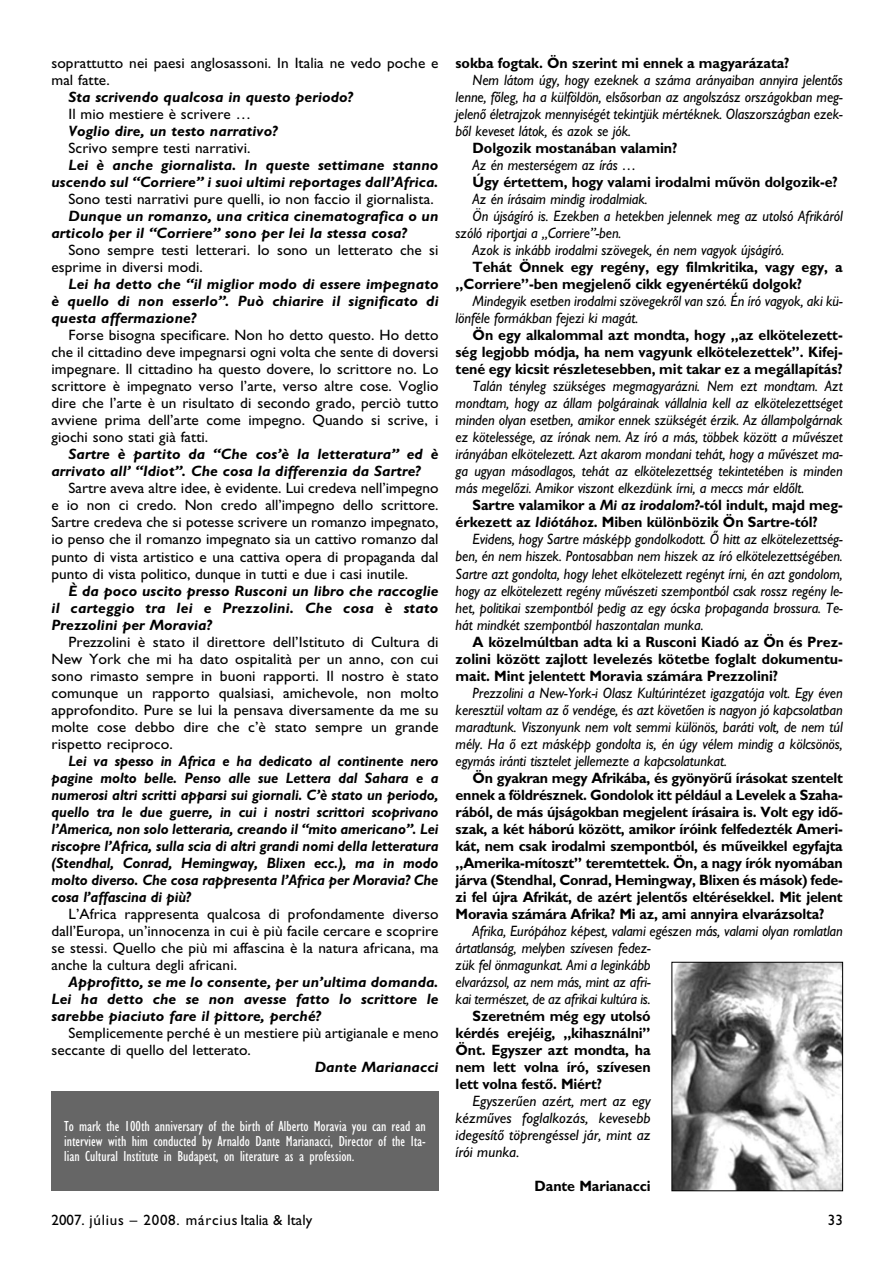
<style>
.page{position:relative;width:893px;height:1262px;background:#fff}
.page>*{position:absolute;margin:0;border:0;box-sizing:border-box;transform-origin:0 0}
.t1{font:15px/17px "Gill H Ita";letter-spacing:-.005em;color:#000;text-align:justify;scale:.95 1}
.t2{font:15px/17px "Gill H Bold";letter-spacing:-.005em;color:#000;text-align:justify;scale:.95 1}
.t3{font:15px/17px "Gill H";letter-spacing:.005em;color:#000}
.t4{font:15px/17px "Gill H Bold Ita";letter-spacing:.005em;color:#000;text-align:justify}
.t5{font:15px/17px "Gill H Bold Ita";letter-spacing:.005em;color:#000;text-align:justify;scale:.95 1}
.t6{font:15px/17px "Gill H";letter-spacing:.005em;color:#000;text-align:justify;scale:1.04 1}
.t7{font:15px/15px "Gill H Cond";color:#fff;text-align:justify}
.t8{font:15px/17px "Gill H Ita";letter-spacing:-.005em;color:#000;text-align:justify}
.t9{font:15px "Gill H";letter-spacing:.05em;color:#000}
.s1{font-family:"Gill H Bold Ita"}
</style>
<div class="page">
<img style="left:673px;top:964px;width:167px;height:225px">
<div style="left:671px;top:962px;width:171px;height:229px;border:1px solid #000"></div>
<div style="left:51px;top:1092px;width:387px;height:99px;background:#666"></div>
<p class="t3" style="left:51px;top:56px;width:388px">soprattutto nei paesi anglosassoni. In Italia ne vedo poche e mal fatte.</p>
<p class="t4" style="left:68px;top:90px;width:286px">Sta scrivendo qualcosa in questo periodo?</p>
<p class="t3" style="left:68px;top:107px;width:184px">Il mio mestiere è scrivere …</p>
<p class="t4" style="left:68px;top:124px;width:210px">Voglio dire, un testo narrativo?</p>
<p class="t3" style="left:68px;top:141px;width:183px">Scrivo sempre testi narrativi.</p>
<p class="t4" style="left:51px;top:158px;width:388px;text-align:right">Lei è anche giornalista. In queste settimane stanno uscendo sul “Corriere” i suoi ultimi reportages dall’Africa.</p>
<p class="t3" style="left:68px;top:192px;width:367px">Sono testi narrativi pure quelli, io non faccio il giornalista.</p>
<p class="t4" style="left:51px;top:209px;width:388px;text-indent:17px">Dunque un romanzo, una critica cinematografica o un articolo per il “Corriere” sono per lei la stessa cosa?</p>
<p class="t3" style="left:51px;top:243px;width:388px;text-indent:17px">Sono sempre testi letterari. Io sono un letterato che si esprime in diversi modi.</p>
<p class="t4" style="left:51px;top:277px;width:388px;text-indent:17px">Lei ha detto che “il miglior modo di essere impegnato è quello di non esserlo”. Può chiarire il significato di questa affermazione?</p>
<p class="t3" style="left:51px;top:328px;width:388px;text-align:justify;text-indent:17px">Forse bisogna specificare. Non ho detto questo. Ho detto che il cittadino deve impegnarsi ogni volta che sente di doversi impegnare. Il cittadino ha questo dovere, lo scrittore no. Lo scrittore è impegnato verso l’arte, verso altre cose. Voglio dire che l’arte è un risultato di secondo grado, perciò tutto avviene prima dell’arte come impegno. Quando si scrive, i giochi sono stati già fatti.</p>
<p class="t4" style="left:51px;top:447px;width:388px;text-indent:17px">Sartre è partito da “Che cos’è la letteratura” ed è arrivato all’ “Idiot”. Che cosa la differenzia da Sartre?</p>
<p class="t3" style="left:51px;top:481px;width:388px;text-align:justify;text-indent:17px">Sartre aveva altre idee, è evidente. Lui credeva nell’impegno e io non ci credo. Non credo all’impegno dello scrittore.<br>Sartre credeva che si potesse scrivere un romanzo impegnato, io penso che il romanzo impegnato sia un cattivo romanzo dal punto di vista artistico e una cattiva opera di propaganda dal punto di vista politico, dunque in tutti e due i casi inutile.</p>
<p class="t4" style="left:51px;top:583px;width:388px;text-indent:17px">È da poco uscito presso Rusconi un libro che raccoglie il carteggio tra lei e Prezzolini. Che cosa è stato Prezzolini per Moravia?</p>
<p class="t6" style="left:51px;top:634px;width:374px;text-indent:17px">Prezzolini è stato il direttore dell’Istituto di Cultura di New York che mi ha dato ospitalità per un anno, con cui sono rimasto sempre in buoni rapporti. Il nostro è stato comunque un rapporto qualsiasi, amichevole, non molto approfondito. Pure se lui la pensava diversamente da me su molte cose debbo dire che c’è stato sempre un grande rispetto reciproco.</p>
<p class="t5" style="left:51px;top:753px;width:409px;text-indent:17px">Lei va spesso in Africa e ha dedicato al continente nero pagine molto belle. Penso alle sue Lettera dal Sahara e a numerosi altri scritti apparsi sui giornali. C’è stato un periodo, quello tra le due guerre, in cui i nostri scrittori scoprivano l’America, non solo letteraria, creando il “mito americano”. Lei riscopre l’Africa, sulla scia di altri grandi nomi della letteratura (Stendhal, Conrad, Hemingway, Blixen ecc.), ma in modo molto diverso. Che cosa rappresenta l’Africa per Moravia? Che cosa l’affascina di più?</p>
<p class="t3" style="left:51px;top:907px;width:388px;text-align:justify;text-indent:17px">L’Africa rappresenta qualcosa di profondamente diverso dall’Europa, un’innocenza in cui è più facile cercare e scoprire se stessi. Quello che più mi affascina è la natura africana, ma anche la cultura degli africani.</p>
<p class="t4" style="left:51px;top:975px;width:388px;text-indent:17px">Approfitto, se me lo consente, per un’ultima domanda.<br>Lei ha detto che se non avesse fatto lo scrittore le sarebbe piaciuto fare il pittore, perché?</p>
<p class="t3" style="left:51px;top:1026px;width:388px;text-indent:17px">Semplicemente perché è un mestiere più artigianale e meno seccante di quello del letterato.</p>
<p class="t4" style="left:315px;top:1060px;width:125px">Dante Marianacci</p>
<p class="t7" style="left:64px;top:1120px;width:363px">To mark the 100th anniversary of the birth of Alberto Moravia you can read an interview with him conducted by Arnaldo Dante Marianacci, Director of the Ita&shy;lian Cultural Institute in Budapest, on literature as a profession.</p>
<p class="t2" style="left:455px;top:56px;width:353px">sokba fogtak. Ön szerint mi ennek a magyarázata?</p>
<p class="t1" style="left:455px;top:73px;width:409px;text-indent:17px">Nem látom úgy, hogy ezeknek a száma arányaiban annyira jelentôs lenne, fôleg, ha a külföldön, elsôsorban az angolszász országokban meg&shy;jelenô életrajzok mennyiségét tekintjük mértéknek. Olaszországban ezek&shy;bôl keveset látok, és azok se jók.</p>
<p class="t2" style="left:472px;top:141px;width:217px">Dolgozik mostanában valamin?</p>
<p class="t1" style="left:472px;top:158px;width:174px">Az én mesterségem az írás …</p>
<p class="t2" style="left:472px;top:175px;width:386px">Úgy értettem, hogy valami irodalmi mûvön dolgozik-e?</p>
<p class="t1" style="left:472px;top:192px;width:186px">Az én írásaim mindig irodalmiak.</p>
<p class="t1" style="left:472px;top:209px;width:391px">Ön újságíró is. Ezekben a hetekben jelennek meg az utolsó Afrikáról</p>
<p class="t1" style="left:455px;top:226px;width:176px">szóló riportjai a „Corriere”-ben.</p>
<p class="t1" style="left:472px;top:243px;width:329px">Azok is inkább irodalmi szövegek, én nem vagyok újságíró.</p>
<p class="t2" style="left:455px;top:260px;width:409px;text-indent:17px">Tehát Önnek egy regény, egy filmkritika, vagy egy, a „Corriere”-ben megjelenô cikk egyenértékû dolgok?</p>
<p class="t1" style="left:455px;top:294px;width:409px;text-indent:17px">Mindegyik esetben irodalmi szövegekrôl van szó. Én író vagyok, aki kü&shy;lönféle formákban fejezi ki magát.</p>
<p class="t2" style="left:455px;top:328px;width:409px;text-indent:17px">Ön egy alkalommal azt mondta, hogy „az elkötelezett&shy;ség legjobb módja, ha nem vagyunk elkötelezettek”. Kifej&shy;tené egy kicsit részletesebben, mit takar ez a megállapítás?</p>
<p class="t1" style="left:455px;top:379px;width:409px;text-indent:17px">Talán tényleg szükséges megmagyarázni. Nem ezt mondtam. Azt mondtam, hogy az állam polgárainak vállalnia kell az elkötelezettséget minden olyan esetben, amikor ennek szükségét érzik. Az állampolgárnak ez kötelessége, az írónak nem. Az író a más, többek között a mûvészet irányában elkötelezett. Azt akarom mondani tehát, hogy a mûvészet ma&shy;ga ugyan másodlagos, tehát az elkötelezettség tekintetében is minden más megelôzi. Amikor viszont elkezdünk írni, a meccs már eldôlt.</p>
<p class="t2" style="left:455px;top:498px;width:409px;text-indent:17px">Sartre valamikor a <span class="s1">Mi az irodalom?</span>-tól indult, majd meg&shy;érkezett az <span class="s1">Idiótához</span>. Miben különbözik Ön Sartre-tól?</p>
<p class="t1" style="left:455px;top:532px;width:409px;text-indent:17px">Evidens, hogy Sartre másképp gondolkodott. Ô hitt az elkötelezettség&shy;ben, én nem hiszek. Pontosabban nem hiszek az író elkötelezettségében.<br>Sartre azt gondolta, hogy lehet elkötelezett regényt írni, én azt gondolom, hogy az elkötelezett regény mûvészeti szempontból csak rossz regény le&shy;het, politikai szempontból pedig az egy ócska propaganda brossura. Te&shy;hát mindkét szempontból haszontalan munka.</p>
<p class="t2" style="left:455px;top:634px;width:409px;text-indent:17px">A közelmúltban adta ki a Rusconi Kiadó az Ön és Prez&shy;zolini között zajlott levelezés kötetbe foglalt dokumentu&shy;mait. Mint jelentett Moravia számára Prezzolini?</p>
<p class="t1" style="left:455px;top:685px;width:409px;text-indent:17px">Prezzolini a New-York-i Olasz Kultúrintézet igazgatója volt. Egy éven keresztül voltam az ô vendége, és azt követôen is nagyon jó kapcsolatban maradtunk. Viszonyunk nem volt semmi különös, baráti volt, de nem túl mély. Ha ô ezt másképp gondolta is, én úgy vélem mindig a kölcsönös, egymás iránti tisztelet jellemezte a kapcsolatunkat.</p>
<p class="t2" style="left:455px;top:771px;width:409px;text-indent:17px">Ön gyakran megy Afrikába, és gyönyörû írásokat szentelt ennek a földrésznek. Gondolok itt például a Levelek a Szaha&shy;rából, de más újságokban megjelent írásaira is. Volt egy idô&shy;szak, a két háború között, amikor íróink felfedezték Ameri&shy;kát, nem csak irodalmi szempontból, és mûveikkel egyfajta „Amerika-mítoszt” teremtettek. Ön, a nagy írók nyomában járva (Stendhal, Conrad, Hemingway, Blixen és mások) fede&shy;zi fel újra Afrikát, de azért jelentôs eltérésekkel. Mit jelent Moravia számára Afrika? Mi az, ami annyira elvarázsolta?</p>
<p class="t1" style="left:455px;top:924px;width:409px;text-align:left;text-indent:17px">Afrika, Európához képest, valami egészen más, valami olyan romlatlan ártatlanság, melyben szívesen fedez-<br>zük fel önmagunkat. Ami a leginkább<br>elvarázsol, az nem más, mint az afri-<br>kai természet, de az afrikai kultúra is.</p>
<p class="t2" style="left:455px;top:1009px;width:207px;text-indent:17px">Szeretném még egy utolsó kérdés erejéig, „kihasználni” Önt. Egyszer azt mondta, ha nem lett volna író, szívesen lett volna festô. Miért?</p>
<p class="t8" style="left:455px;top:1094px;width:196px;text-indent:17px">Egyszerûen azért, mert az egy kézmûves foglalkozás, kevesebb idegesítô töprengéssel jár, mint az írói munka.</p>
<p class="t2" style="left:534px;top:1179px;width:124px">Dante Marianacci</p>
<p class="t9" style="left:52px;top:1214px;width:262px">2007. július – 2008. március Italia &amp; Italy</p>
<p class="t3" style="left:827px;top:1212px;width:17px">33</p>
</div>
